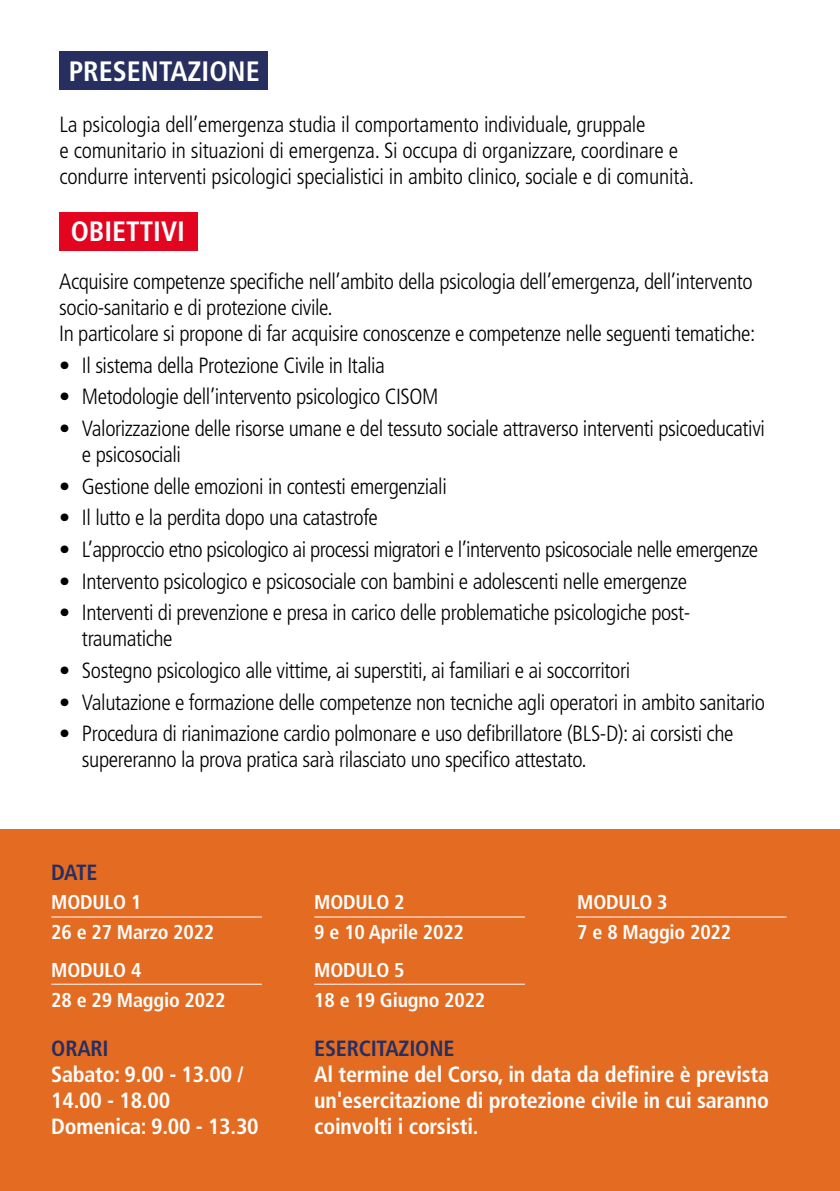
<style>
.page{position:relative;width:840px;height:1191px;background:#fff}
.page>*{position:absolute;margin:0;border:0;box-sizing:border-box;transform-origin:0 0}
.t1{font:700 condensed 28px "Frutiger";color:#fff}
.t2{font:300 condensed 22px/26px "Frutiger";letter-spacing:-.02em;color:#000}
.t3{font:700 condensed 22px/26px "Frutiger";letter-spacing:-.01em;color:#fff}
.t4{font:700 condensed 22px "Frutiger";letter-spacing:-.01em;color:#262f60}
.t5{font:700 condensed 20px/30px "Frutiger";letter-spacing:-.01em;color:#fff}
</style>
<div class="page">
<div style="left:0;top:829px;width:839px;height:362px;background:#e46c22"></div>
<div style="left:60px;top:51px;width:208px;height:39px;background:#262f60"></div>
<div style="left:59px;top:212px;width:138px;height:38px;background:#e30520"></div>
<hr style="left:51px;top:916px;width:211px;height:1px;background:#fff">
<hr style="left:314px;top:916px;width:210px;height:1px;background:#fff">
<hr style="left:575px;top:916px;width:211px;height:1px;background:#fff">
<hr style="left:314px;top:983px;width:210px;height:1px;background:#fff">
<hr style="left:51px;top:983px;width:211px;height:1px;background:#fff">
<p class="t1" style="left:69px;top:54px;width:192px">PRESENTAZIONE</p>
<p class="t2" style="left:60px;top:111px;width:635px">La psicologia dell’emergenza studia il comportamento individuale, gruppale<br>e comunitario in situazioni di emergenza. Si occupa di organizzare, coordinare e condurre interventi psicologici specialistici in ambito clinico, sociale e di comunità.</p>
<p class="t1" style="left:71px;top:215px;width:116px">OBIETTIVI</p>
<p class="t2" style="left:59px;top:268px;width:697px">Acquisire competenze specifiche nell’ambito della psicologia dell’emergenza, dell’intervento socio-sanitario e di protezione civile.<br>In particolare si propone di far acquisire conoscenze e competenze nelle seguenti tematiche:</p>
<p class="t2" style="left:59px;top:352px;width:327px">• Il sistema della Protezione Civile in Italia</p>
<p class="t2" style="left:59px;top:384px;width:380px">• Metodologie dell’intervento psicologico CISOM</p>
<p class="t2" style="left:82px;top:415px;width:684px;text-indent:-23px">• Valorizzazione delle risorse umane e del tessuto sociale attraverso interventi psicoeducativi e psicosociali</p>
<p class="t2" style="left:59px;top:473px;width:389px">• Gestione delle emozioni in contesti emergenziali</p>
<p class="t2" style="left:59px;top:505px;width:320px">• Il lutto e la perdita dopo una catastrofe</p>
<p class="t2" style="left:59px;top:536px;width:700px">• L’approccio etno psicologico ai processi migratori e l’intervento psicosociale nelle emergenze</p>
<p class="t2" style="left:59px;top:568px;width:629px">• Intervento psicologico e psicosociale con bambini e adolescenti nelle emergenze</p>
<p class="t2" style="left:82px;top:600px;width:609px;text-indent:-23px">• Interventi di prevenzione e presa in carico delle problematiche psicologiche post&shy;traumatiche</p>
<p class="t2" style="left:59px;top:658px;width:572px">• Sostegno psicologico alle vittime, ai superstiti, ai familiari e ai soccorritori</p>
<p class="t2" style="left:59px;top:689px;width:706px">• Valutazione e formazione delle competenze non tecniche agli operatori in ambito sanitario</p>
<p class="t2" style="left:82px;top:721px;width:652px;text-indent:-23px">• Procedura di rianimazione cardio polmonare e uso defibrillatore (BLS-D): ai corsisti che supereranno la prova pratica sarà rilasciato uno specifico attestato.</p>
<p class="t4" style="left:51px;top:858px;width:48px">DATE</p>
<p class="t5" style="left:51px;top:887px;width:164px">MODULO 1<br>26 e 27 Marzo 2022</p>
<p class="t5" style="left:314px;top:887px;width:151px">MODULO 2<br>9 e 10 Aprile 2022</p>
<p class="t5" style="left:51px;top:955px;width:176px">MODULO 4<br>28 e 29 Maggio 2022</p>
<p class="t5" style="left:314px;top:955px;width:172px">MODULO 5<br>18 e 19 Giugno 2022</p>
<p class="t5" style="left:577px;top:887px;width:155px">MODULO 3<br>7 e 8 Maggio 2022</p>
<p class="t4" style="left:51px;top:1035px;width:59px">ORARI</p>
<p class="t3" style="left:51px;top:1061px;width:209px">Sabato: 9.00 - 13.00 /<br>14.00 - 18.00<br>Domenica: 9.00 - 13.30</p>
<p class="t4" style="left:314px;top:1035px;width:141px">ESERCITAZIONE</p>
<p class="t3" style="left:314px;top:1061px;width:456px;text-align:justify">Al termine del Corso, in data da definire è prevista un'esercitazione di protezione civile in cui saranno coinvolti i corsisti.</p>
</div>
